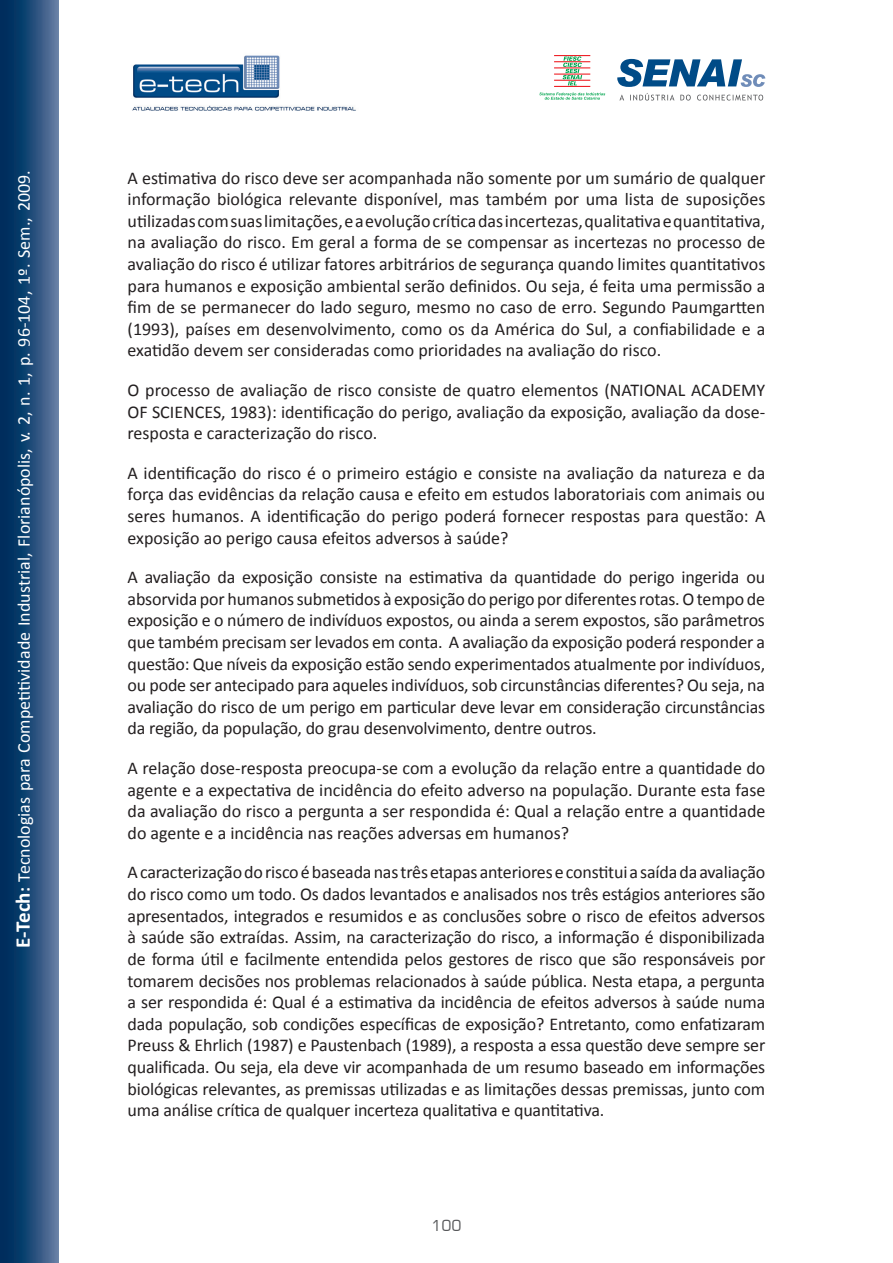
<style>
.page{position:relative;width:893px;height:1263px;background:#fff}
.page>*{position:absolute;margin:0;border:0;box-sizing:border-box;transform-origin:0 0}
.t1{font:18px/21.6px "Calibri";color:#231f20;text-align:justify}
.t2{font:18px "Calibri";color:#fff}
.t3{font:15px "Square 721 BT";color:#57585a}
.s1{font-weight:700;font-size:21px}
.s2{font-weight:700}
</style>
<div class="page">
<svg style="left:0;top:0;width:58px;height:1263px;background:#214b78"></svg>
<svg style="left:617px;top:59px;width:148px;height:28px"></svg>
<svg style="left:619px;top:93px;width:144px;height:8px"></svg>
<hr style="left:554px;top:55px;width:36px;height:1px;background:#ee1d23">
<hr style="left:554px;top:61px;width:36px;height:1px;background:#ee1d23">
<hr style="left:554px;top:68px;width:36px;height:1px;background:#ee1d23">
<hr style="left:554px;top:74px;width:36px;height:1px;background:#ee1d23">
<hr style="left:554px;top:80px;width:36px;height:1px;background:#ee1d23">
<hr style="left:554px;top:86px;width:36px;height:1px;background:#ee1d23">
<svg style="left:563px;top:56px;width:19px;height:29px"></svg>
<svg style="left:539px;top:92px;width:66px;height:8px"></svg>
<img style="left:132px;top:55px;width:224px;height:56px">
<p class="t2" style="left:13px;top:948px;width:779px;rotate:-90deg"><span class="s1">E-Tech</span><span class="s2">:</span> Tecnologias para Competitividade Industrial, Florianópolis, v. 2, n. 1, p. 96-104, 1º. Sem., 2009.</p>
<p class="t1" style="left:128px;top:166px;width:639px">A estimativa do risco deve ser acompanhada não somente por um sumário de qualquer informação biológica relevante disponível, mas também por uma lista de suposições utilizadas com suas limitações, e a evolução crítica das incertezas, qualitativa e quantitativa, na avaliação do risco. Em geral a forma de se compensar as incertezas no processo de avaliação do risco é utilizar fatores arbitrários de segurança quando limites quantitativos para humanos e exposição ambiental serão definidos. Ou seja, é feita uma permissão a fim de se permanecer do lado seguro, mesmo no caso de erro. Segundo Paumgartten (1993), países em desenvolvimento, como os da América do Sul, a confiabilidade e a exatidão devem ser consideradas como prioridades na avaliação do risco.</p>
<p class="t1" style="left:128px;top:378px;width:639px">O processo de avaliação de risco consiste de quatro elementos (NATIONAL ACADEMY OF SCIENCES, 1983): identificação do perigo, avaliação da exposição, avaliação da dose&shy;resposta e caracterização do risco.</p>
<p class="t1" style="left:128px;top:461px;width:639px">A identificação do risco é o primeiro estágio e consiste na avaliação da natureza e da força das evidências da relação causa e efeito em estudos laboratoriais com animais ou seres humanos. A identificação do perigo poderá fornecer respostas para questão: A exposição ao perigo causa efeitos adversos à saúde?</p>
<p class="t1" style="left:128px;top:566px;width:639px">A avaliação da exposição consiste na estimativa da quantidade do perigo ingerida ou absorvida por humanos submetidos à exposição do perigo por diferentes rotas. O tempo de exposição e o número de indivíduos expostos, ou ainda a serem expostos, são parâmetros que também precisam ser levados em conta. A avaliação da exposição poderá responder a questão: Que níveis da exposição estão sendo experimentados atualmente por indivíduos, ou pode ser antecipado para aqueles indivíduos, sob circunstâncias diferentes? Ou seja, na avaliação do risco de um perigo em particular deve levar em consideração circunstâncias da região, da população, do grau desenvolvimento, dentre outros.</p>
<p class="t1" style="left:128px;top:756px;width:639px">A relação dose-resposta preocupa-se com a evolução da relação entre a quantidade do agente e a expectativa de incidência do efeito adverso na população. Durante esta fase da avaliação do risco a pergunta a ser respondida é: Qual a relação entre a quantidade do agente e a incidência nas reações adversas em humanos?</p>
<p class="t1" style="left:128px;top:861px;width:639px">A caracterização do risco é baseada nas três etapas anteriores e constitui a saída da avaliação do risco como um todo. Os dados levantados e analisados nos três estágios anteriores são apresentados, integrados e resumidos e as conclusões sobre o risco de efeitos adversos à saúde são extraídas. Assim, na caracterização do risco, a informação é disponibilizada de forma útil e facilmente entendida pelos gestores de risco que são responsáveis por tomarem decisões nos problemas relacionados à saúde pública. Nesta etapa, a pergunta a ser respondida é: Qual é a estimativa da incidência de efeitos adversos à saúde numa dada população, sob condições específicas de exposição? Entretanto, como enfatizaram Preuss &amp; Ehrlich (1987) e Paustenbach (1989), a resposta a essa questão deve sempre ser qualificada. Ou seja, ela deve vir acompanhada de um resumo baseado em informações biológicas relevantes, as premissas utilizadas e as limitações dessas premissas, junto com uma análise crítica de qualquer incerteza qualitativa e quantitativa.</p>
<p class="t3" style="left:431px;top:1216px;width:32px">100</p>
</div>
